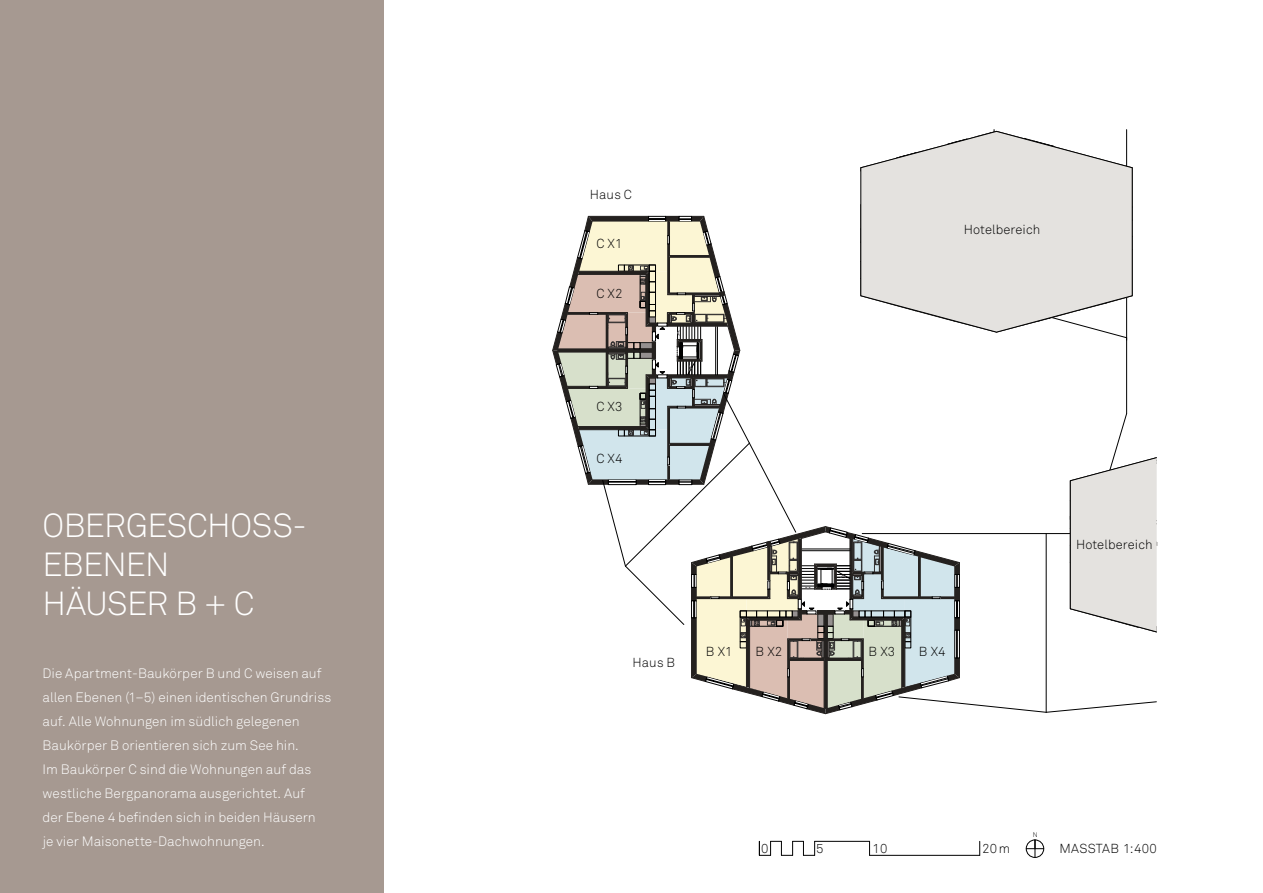
<style>
.page{position:relative;width:1263px;height:893px;background:#fff}
.page>*{position:absolute;margin:0;border:0;box-sizing:border-box;transform-origin:0 0}
.t1{font:300 33px/39px "Akkurat";color:#fff}
.t2{font:300 13.5px/24px "Akkurat";letter-spacing:.005em;color:#fff}
.t3{font:300 12.9px "Akkurat";letter-spacing:.01em;color:#000}
.t4{font:300 6.6px "Akkurat";color:#000}
</style>
<div class="page">
<div style="left:0;top:0;width:383px;height:893px;background:#a69991"></div>
<svg style="left:1026px;top:840px;width:18px;height:17px"></svg>
<svg style="left:552px;top:129px;width:606px;height:585px"></svg>
<div style="left:649px;top:317px;width:7px;height:6px;border:1px solid #24211f"></div>
<svg style="left:869px;top:841px;width:1px;height:14px"></svg>
<svg style="left:979px;top:841px;width:1px;height:14px"></svg>
<hr style="left:869px;top:855px;width:111px;height:1px;background:#000">
<hr style="left:815px;top:841px;width:54px;height:1px;background:#000">
<svg style="left:759px;top:841px;width:56px;height:15px"></svg>
<h1 class="t1" style="left:43px;top:506px;width:22px">Obergesch</h1>
<h1 class="t1" style="left:230px;top:506px;width:78px">oss-</h1>
<h1 class="t1" style="left:43px;top:545px;width:45px">ebenen<br>Häuser</h1>
<h1 class="t1" style="left:175px;top:584px;width:81px">B + C</h1>
<p class="t2" style="left:43px;top:661px;width:290px">Die Apartment-Baukörper B und C weisen auf allen Ebenen (1–5) einen identischen Grundriss auf. Alle Wohnungen im südlich gelegenen Baukörper B orientieren sich zum See hin.<br>Im Baukörper C sind die Wohnungen auf das westliche Bergpanorama ausgerichtet. Auf<br>der Ebene 4 befinden sich in beiden Häusern<br>je vier Maisonette-Dachwohnungen.</p>
<p class="t3" style="left:590px;top:186px;width:43px">Haus C</p>
<p class="t3" style="left:596px;top:236px;width:27px">C X1</p>
<p class="t3" style="left:596px;top:285px;width:27px">C X2</p>
<p class="t3" style="left:964px;top:222px;width:78px">Hotelbereich</p>
<p class="t3" style="left:596px;top:398px;width:27px">C X3</p>
<p class="t3" style="left:596px;top:450px;width:27px">C X4</p>
<p class="t3" style="left:632px;top:654px;width:44px">Haus B</p>
<p class="t3" style="left:706px;top:643px;width:28px">B X1</p>
<p class="t3" style="left:756px;top:643px;width:28px">B X2</p>
<p class="t3" style="left:868px;top:643px;width:28px">B X3</p>
<p class="t3" style="left:919px;top:643px;width:28px">B X4</p>
<p class="t3" style="left:1076px;top:536px;width:78px">Hotelbereich</p>
<p class="t3" style="left:761px;top:840px;width:9px">0</p>
<p class="t3" style="left:816px;top:840px;width:9px">5</p>
<p class="t3" style="left:872px;top:840px;width:17px">10</p>
<p class="t3" style="left:982px;top:840px;width:29px">20m</p>
<p class="t4" style="left:1033px;top:831px;width:6px">N</p>
<p class="t3" style="left:1059px;top:841px;width:99px">MASSTAB 1:400</p>
</div>
